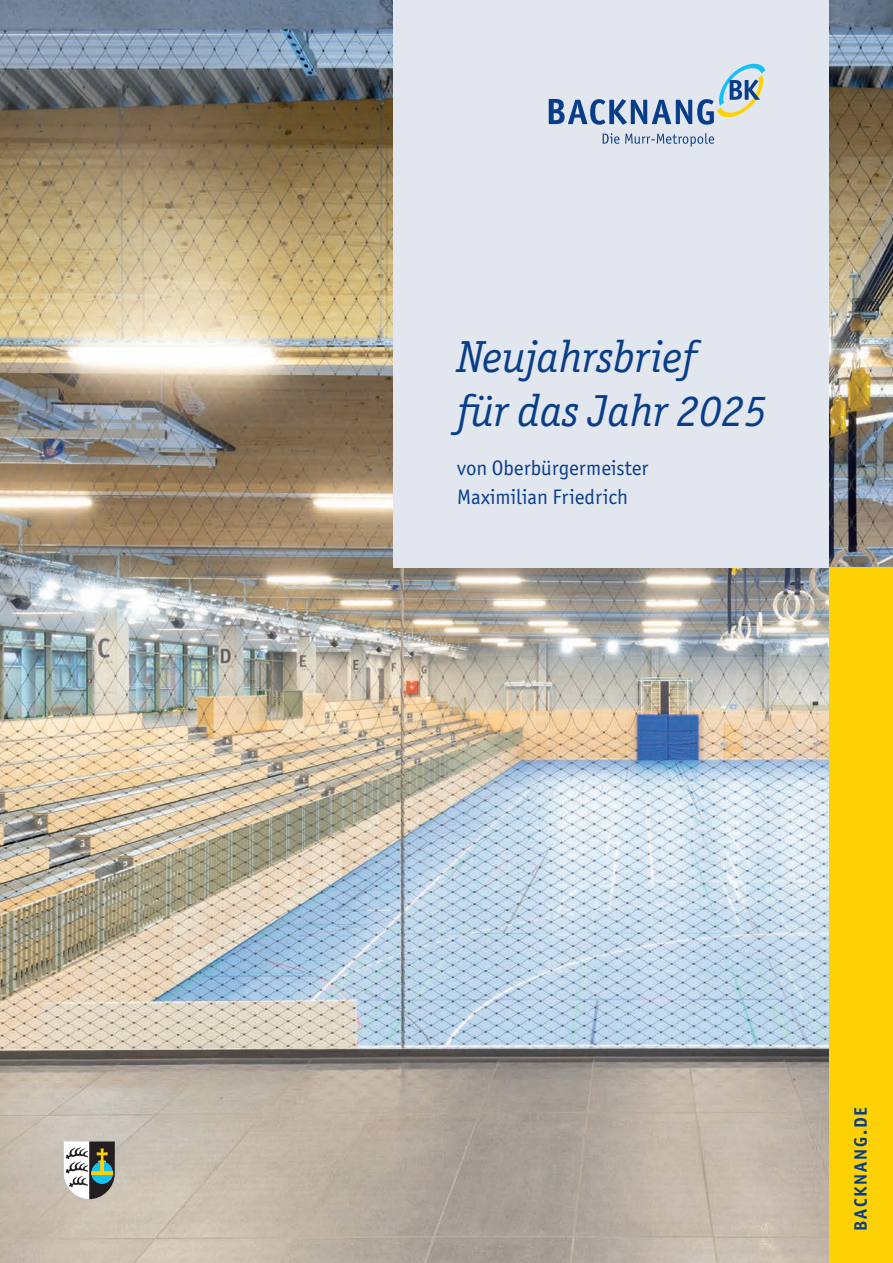
<style>
.page{position:relative;width:893px;height:1263px;background:#fff}
.page>*{position:absolute;margin:0;border:0;box-sizing:border-box;transform-origin:0 0}
.t1{font:italic 45px/54px "Officina Serif ITC Pro";color:#083e89}
.t2{font:21px/28.5px "Officina Sans ITC Pro";color:#083e89}
.t3{font:700 18px "Officina Sans ITC Pro";letter-spacing:.1em;color:#083e89}
</style>
<div class="page">
<img style="left:0;top:0;width:893px;height:1263px">
<div style="left:393px;top:0;width:436px;height:568px;background:#e2e6ef"></div>
<div style="left:829px;top:568px;width:64px;height:695px;background:#fed105"></div>
<svg style="left:64px;top:1141px;width:51px;height:58px"></svg>
<svg style="left:549px;top:63px;width:216px;height:62px"></svg>
<svg style="left:603px;top:133px;width:16px;height:11px"></svg>
<svg style="left:625px;top:133px;width:89px;height:14px"></svg>
<h1 class="t1" style="left:457px;top:329px;width:311px">Neujahrsbrief<br>für das Jahr 2025</h1>
<p class="t2" style="left:457px;top:454px;width:193px">von Oberbürgermeister<br>Maximilian Friedrich</p>
<p class="t3" style="left:849px;top:1231px;width:126px;rotate:-90deg">BACKNANG.DE</p>
</div>
